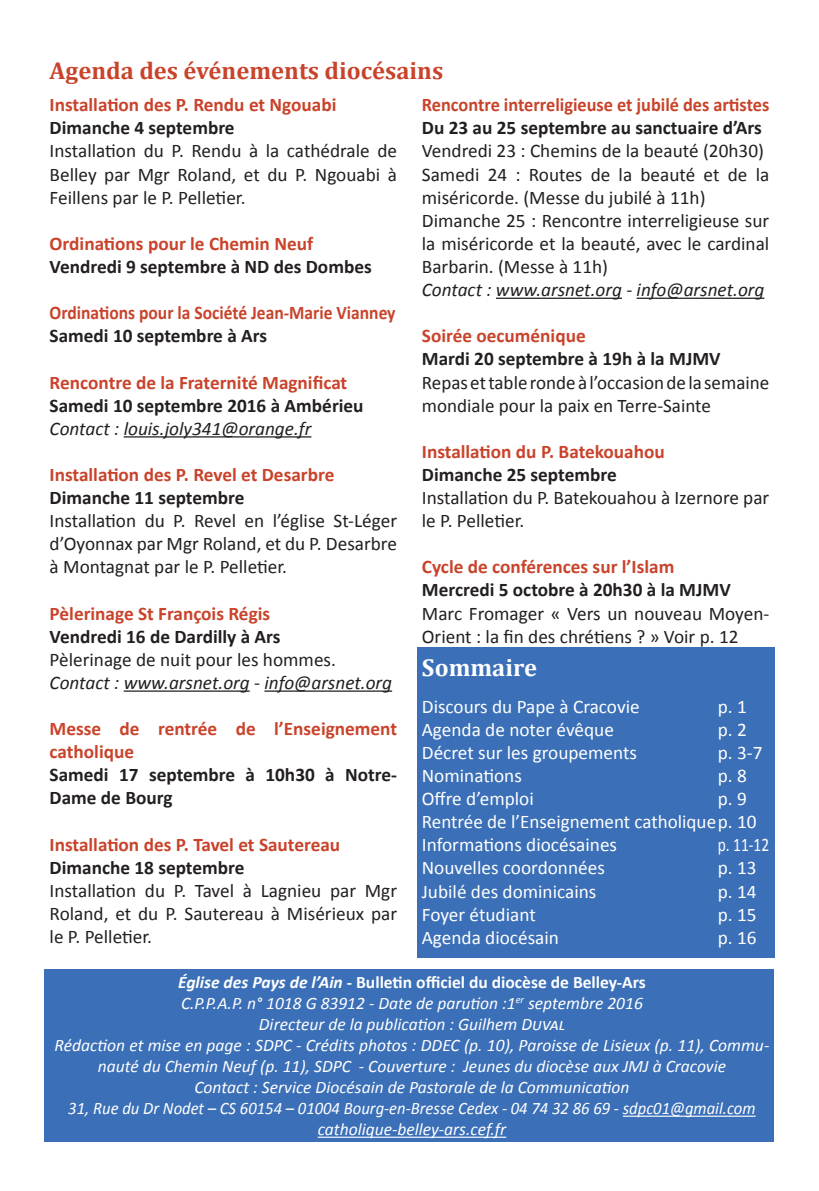
<style>
.page{position:relative;width:819px;height:1191px;background:#fff}
.page>*{position:absolute;margin:0;border:0;box-sizing:border-box;transform-origin:0 0}
.t1{font:700 24.5px "Cambria";color:#c9432b}
.t2{font:700 24.5px "Cambria";color:#fff}
.t3{font:19.25px/23.1px "Calibri";color:#231f20}
.t4{font:700 19.25px/23.1px "Calibri";color:#231f20}
.t5{font:700 19.25px/23.1px "Calibri";color:#c9432b}
.t6{font:19.25px/23.1px "Calibri";color:#fff}
.t7{font:italic 19.25px "Calibri";color:#231f20}
.t8{font:700 19.25px "Calibri";color:#c9432b;scale:.95 1}
.t9{font:700 19.25px "Calibri";color:#c9432b;scale:.91 1}
.t10{font:19.25px "Calibri";color:#fff;scale:.8 1}
.t11{font:italic 17.5px/21px "Calibri";color:#fff;text-align:center}
.s1{font-weight:700}
.s2{font-weight:700;font-style:normal}
</style>
<div class="page">
<hr style="left:124px;top:436px;width:187px;height:1px;background:#231f20">
<hr style="left:124px;top:690px;width:126px;height:1px;background:#231f20">
<hr style="left:264px;top:690px;width:128px;height:1px;background:#231f20">
<hr style="left:496px;top:298px;width:126px;height:1px;background:#231f20">
<hr style="left:636px;top:298px;width:128px;height:1px;background:#231f20">
<div style="left:45px;top:969px;width:729px;height:172px;background:#3b6fb7"></div>
<hr style="left:622px;top:1115px;width:133px;height:1px;background:#fff">
<hr style="left:317px;top:1136px;width:189px;height:1px;background:#fff">
<div style="left:417px;top:693px;width:357px;height:264px;background:#3b6fb7"></div>
<div style="left:417px;top:647px;width:357px;height:47px;background:#3b6fb7"></div>
<p class="t1" style="left:50px;top:55px;width:395px">Agenda des événements diocésains</p>
<p class="t5" style="left:50px;top:92px;width:288px">Installation des P. Rendu et Ngouabi</p>
<p class="t4" style="left:50px;top:115px;width:186px">Dimanche 4 septembre</p>
<p class="t3" style="left:50px;top:139px;width:349px;text-align:justify">Installation du P. Rendu à la cathédrale de Belley par Mgr Roland, et du P. Ngouabi à Feillens par le P. Pelletier.</p>
<p class="t5" style="left:50px;top:231px;width:265px">Ordinations pour le Chemin Neuf</p>
<p class="t4" style="left:50px;top:254px;width:323px">Vendredi 9 septembre à ND des Dombes</p>
<p class="t9" style="left:50px;top:301px;width:381px">Ordinations pour la Société Jean-Marie Vianney</p>
<p class="t4" style="left:50px;top:323px;width:219px">Samedi 10 septembre à Ars</p>
<p class="t5" style="left:50px;top:370px;width:299px">Rencontre de la Fraternité Magnificat</p>
<p class="t4" style="left:50px;top:393px;width:315px">Samedi 10 septembre 2016 à Ambérieu</p>
<p class="t7" style="left:50px;top:416px;width:263px">Contact : louis.joly341@orange.fr</p>
<p class="t5" style="left:50px;top:462px;width:286px">Installation des P. Revel et Desarbre</p>
<p class="t4" style="left:50px;top:485px;width:196px">Dimanche 11 septembre</p>
<p class="t3" style="left:50px;top:508px;width:349px;text-align:justify">Installation du P. Revel en l’église St-Léger d’Oyonnax par Mgr Roland, et du P. Desarbre à Montagnat par le P. Pelletier.</p>
<p class="t5" style="left:50px;top:601px;width:222px">Pèlerinage St François Régis</p>
<p class="t4" style="left:50px;top:624px;width:232px">Vendredi 16 de Dardilly à Ars</p>
<p class="t3" style="left:50px;top:647px;width:288px">Pèlerinage de nuit pour les hommes.</p>
<p class="t7" style="left:50px;top:670px;width:344px">Contact : www.arsnet.org - info@arsnet.org</p>
<p class="t5" style="left:50px;top:716px;width:349px">Messe de rentrée de l’Enseignement catholique</p>
<p class="t4" style="left:50px;top:762px;width:349px">Samedi 17 septembre à 10h30 à Notre-<br>Dame de Bourg</p>
<p class="t5" style="left:50px;top:832px;width:292px">Installation des P. Tavel et Sautereau</p>
<p class="t4" style="left:50px;top:855px;width:196px">Dimanche 18 septembre</p>
<p class="t3" style="left:50px;top:878px;width:349px;text-align:justify">Installation du P. Tavel à Lagnieu par Mgr Roland, et du P. Sautereau à Misérieux par le P. Pelletier.</p>
<p class="t8" style="left:422px;top:93px;width:367px">Rencontre interreligieuse et jubilé des artistes</p>
<p class="t4" style="left:422px;top:115px;width:341px">Du 23 au 25 septembre au sanctuaire d’Ars</p>
<p class="t3" style="left:422px;top:139px;width:349px">Vendredi 23 : Chemins de la beauté (20h30)<br>Samedi 24 : Routes de la beauté et de la miséricorde. (Messe du jubilé à 11h)<br>Dimanche 25 : Rencontre interreligieuse sur la miséricorde et la beauté, avec le cardinal Barbarin. (Messe à 11h)</p>
<p class="t7" style="left:422px;top:278px;width:344px">Contact : www.arsnet.org - info@arsnet.org</p>
<p class="t5" style="left:422px;top:323px;width:165px">Soirée oecuménique</p>
<p class="t4" style="left:422px;top:346px;width:300px">Mardi 20 septembre à 19h à la MJMV</p>
<p class="t3" style="left:422px;top:370px;width:349px">Repas et table ronde à l’occasion de la semaine mondiale pour la paix en Terre-Sainte</p>
<p class="t5" style="left:422px;top:439px;width:244px">Installation du P. Batekouahou</p>
<p class="t4" style="left:422px;top:462px;width:196px">Dimanche 25 septembre</p>
<p class="t3" style="left:422px;top:485px;width:349px">Installation du P. Batekouahou à Izernore par le P. Pelletier.</p>
<p class="t5" style="left:422px;top:554px;width:254px">Cycle de conférences sur l’Islam</p>
<p class="t4" style="left:422px;top:577px;width:310px">Mercredi 5 octobre à 20h30 à la MJMV</p>
<p class="t3" style="left:422px;top:601px;width:349px">Marc Fromager « Vers un nouveau Moyen-<br>Orient : la fin des chrétiens ? » Voir p. 12</p>
<p class="t2" style="left:422px;top:653px;width:117px">Sommaire</p>
<p class="t6" style="left:422px;top:694px;width:219px">Discours du Pape à Cracovie</p>
<p class="t6" style="left:717px;top:694px;width:31px">p. 1</p>
<p class="t6" style="left:422px;top:717px;width:193px">Agenda de noter évêque</p>
<p class="t6" style="left:717px;top:717px;width:31px">p. 2</p>
<p class="t6" style="left:422px;top:740px;width:217px">Décret sur les groupements</p>
<p class="t6" style="left:717px;top:740px;width:46px">p. 3-7</p>
<p class="t6" style="left:422px;top:763px;width:102px">Nominations</p>
<p class="t6" style="left:717px;top:763px;width:31px">p. 8</p>
<p class="t6" style="left:422px;top:786px;width:113px">Offre d’emploi</p>
<p class="t6" style="left:422px;top:786px;width:336px;text-indent:296px">p. 9<br>Rentrée de l’Enseignement catholiquep. 10<br>Informations diocésaines</p>
<p class="t10" style="left:717px;top:833px;width:66px">p. 11-12</p>
<p class="t6" style="left:422px;top:855px;width:184px">Nouvelles coordonnées</p>
<p class="t6" style="left:717px;top:855px;width:40px">p. 13</p>
<p class="t6" style="left:422px;top:878px;width:176px">Jubilé des dominicains</p>
<p class="t6" style="left:717px;top:878px;width:40px">p. 14</p>
<p class="t6" style="left:422px;top:901px;width:115px">Foyer étudiant</p>
<p class="t6" style="left:717px;top:901px;width:40px">p. 15</p>
<p class="t6" style="left:422px;top:925px;width:139px">Agenda diocésain</p>
<p class="t6" style="left:717px;top:925px;width:40px">p. 16</p>
<p class="t11" style="left:55px;top:971px;width:716px"><span class="s1">Église des Pays de l’Ain</span> <span class="s2">- Bulletin officiel du diocèse de Belley-Ars<br></span>C.P.P.A.P. n° 1018 G 83912 - Date de parution :1<sup>er</sup> septembre 2016<br>Directeur de la publication : Guilhem Duval<br>Rédaction et mise en page : SDPC - Crédits photos : DDEC (p. 10), Paroisse de Lisieux (p. 11), Commu&shy;nauté du Chemin Neuf (p. 11), SDPC - Couverture : Jeunes du diocèse aux JMJ à Cracovie<br>Contact : Service Diocésain de Pastorale de la Communication<br>31, Rue du Dr Nodet – CS 60154 – 01004 Bourg-en-Bresse Cedex - 04 74 32 86 69 - sdpc01@gmail.com catholique-belley-ars.cef.fr</p>
</div>
